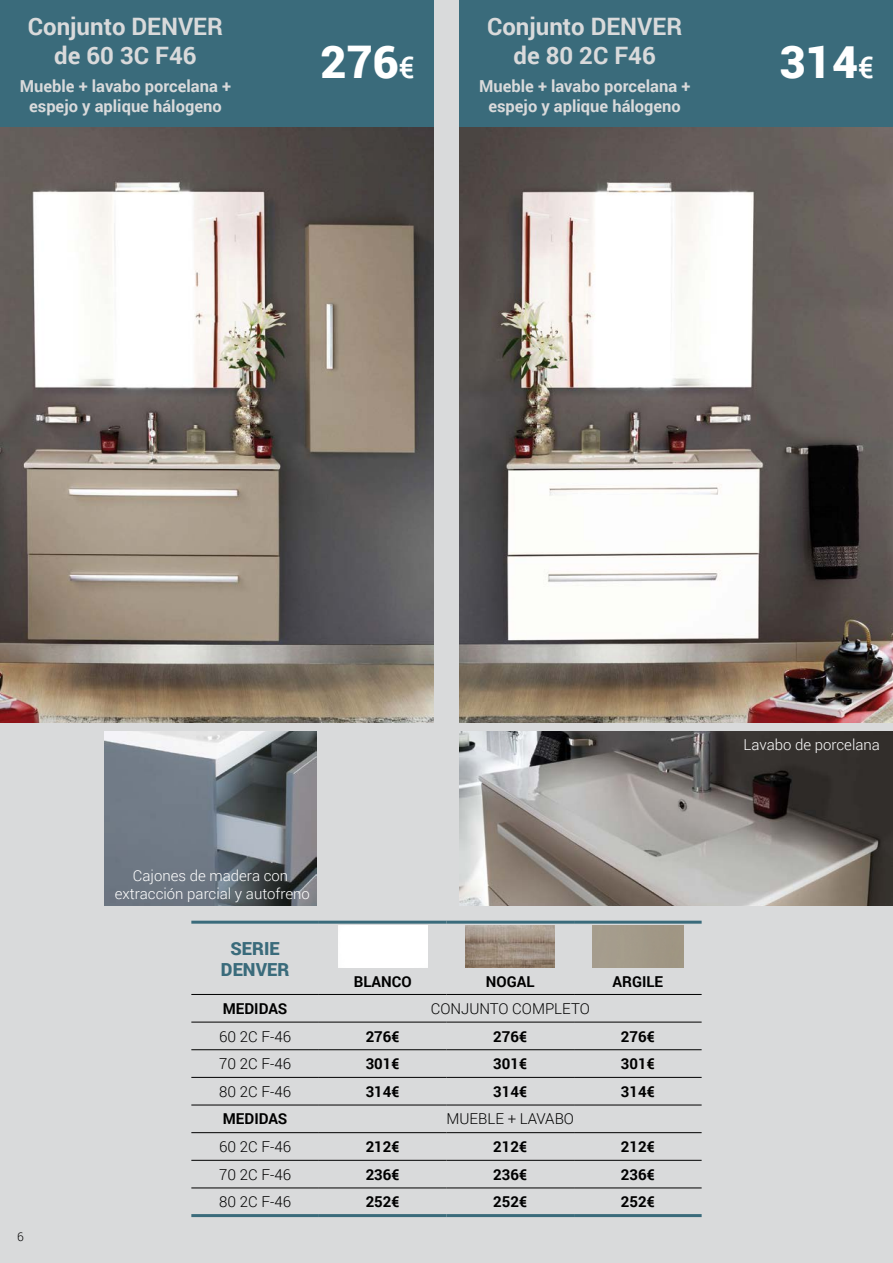
<style>
.page{position:relative;width:893px;height:1263px;background:#d9dadb}
.page>*{position:absolute;margin:0;border:0;box-sizing:border-box;transform-origin:0 0}
.t1{font:900 45px "Roboto";color:#fff}
.t2{font:700 24px/28.8px "Roboto";color:#d9dadb;text-align:center}
.t3{font:900 18px/21.6px "Roboto";color:#3a6b7b;text-align:center}
.t4{font:700 16.5px/19.8px "Roboto";color:#d9dadb;text-align:center}
.t5{font:700 15px "Roboto";color:#000}
.t6{font:300 15px "Roboto";color:#000}
.t7{font:300 15px/18px "Roboto";color:#fff;text-align:center}
.t8{font:300 12px "Roboto";color:#000}
.s1{font-weight:500;font-size:30px}
</style>
<div class="page">
<div style="left:0;top:0;width:434px;height:128px;background:#3a6b7b"></div>
<div style="left:459px;top:0;width:434px;height:128px;background:#3a6b7b"></div>
<img style="left:0;top:128px;width:434px;height:595px">
<img style="left:459px;top:128px;width:434px;height:595px">
<img style="left:459px;top:731px;width:434px;height:175px">
<svg style="left:191px;top:1021px;width:128px;height:167px"></svg>
<hr style="left:191px;top:921px;width:128px;height:3px;background:#3a6b7b">
<hr style="left:319px;top:921px;width:127px;height:3px;background:#3a6b7b">
<hr style="left:446px;top:921px;width:128px;height:3px;background:#3a6b7b">
<hr style="left:574px;top:921px;width:128px;height:3px;background:#3a6b7b">
<hr style="left:191px;top:994px;width:128px;height:1px;background:#000">
<hr style="left:319px;top:994px;width:127px;height:1px;background:#000">
<hr style="left:446px;top:994px;width:128px;height:1px;background:#000">
<hr style="left:574px;top:994px;width:128px;height:1px;background:#000">
<hr style="left:191px;top:1022px;width:128px;height:1px;background:#000">
<hr style="left:319px;top:1022px;width:127px;height:1px;background:#000">
<hr style="left:446px;top:1022px;width:128px;height:1px;background:#000">
<hr style="left:574px;top:1022px;width:128px;height:1px;background:#000">
<hr style="left:191px;top:1049px;width:128px;height:1px;background:#000">
<hr style="left:319px;top:1049px;width:127px;height:1px;background:#000">
<hr style="left:446px;top:1049px;width:128px;height:1px;background:#000">
<hr style="left:574px;top:1049px;width:128px;height:1px;background:#000">
<hr style="left:191px;top:1077px;width:128px;height:1px;background:#000">
<hr style="left:319px;top:1077px;width:127px;height:1px;background:#000">
<hr style="left:446px;top:1077px;width:128px;height:1px;background:#000">
<hr style="left:574px;top:1077px;width:128px;height:1px;background:#000">
<hr style="left:191px;top:1105px;width:128px;height:1px;background:#000">
<hr style="left:191px;top:1132px;width:128px;height:1px;background:#000">
<hr style="left:191px;top:1160px;width:128px;height:1px;background:#000">
<hr style="left:191px;top:1188px;width:128px;height:1px;background:#000">
<hr style="left:319px;top:1105px;width:127px;height:1px;background:#000">
<hr style="left:446px;top:1105px;width:128px;height:1px;background:#000">
<hr style="left:574px;top:1105px;width:128px;height:1px;background:#000">
<hr style="left:319px;top:1132px;width:127px;height:1px;background:#000">
<hr style="left:446px;top:1132px;width:128px;height:1px;background:#000">
<hr style="left:574px;top:1132px;width:128px;height:1px;background:#000">
<hr style="left:319px;top:1160px;width:127px;height:1px;background:#000">
<hr style="left:446px;top:1160px;width:128px;height:1px;background:#000">
<hr style="left:574px;top:1160px;width:128px;height:1px;background:#000">
<hr style="left:319px;top:1188px;width:127px;height:1px;background:#000">
<hr style="left:446px;top:1188px;width:128px;height:1px;background:#000">
<hr style="left:574px;top:1188px;width:128px;height:1px;background:#000">
<hr style="left:319px;top:1214px;width:127px;height:3px;background:#3a6b7b">
<hr style="left:446px;top:1214px;width:128px;height:3px;background:#3a6b7b">
<hr style="left:574px;top:1214px;width:128px;height:3px;background:#3a6b7b">
<hr style="left:191px;top:1214px;width:128px;height:3px;background:#3a6b7b">
<div style="left:338px;top:925px;width:89px;height:42px;background:#fff"></div>
<img style="left:466px;top:925px;width:89px;height:42px">
<img style="left:104px;top:731px;width:213px;height:175px">
<h2 class="t2" style="left:28px;top:11px;width:197px">Conjunto DENVER de 60 3C F46</h2>
<p class="t4" style="left:20px;top:76px;width:213px">Mueble + lavabo porcelana + espejo y aplique hálogeno</p>
<h2 class="t2" style="left:487px;top:11px;width:197px">Conjunto DENVER de 80 2C F46</h2>
<p class="t4" style="left:479px;top:76px;width:213px">Mueble + lavabo porcelana + espejo y aplique hálogeno</p>
<h1 class="t1" style="left:321px;top:30px;width:96px">276<span class="s1">€</span></h1>
<h1 class="t1" style="left:780px;top:30px;width:96px">314<span class="s1">€</span></h1>
<p class="t7" style="left:115px;top:867px;width:197px">Cajones de madera con extracción parcial y autofreno</p>
<p class="t3" style="left:221px;top:937px;width:70px">SERIE<br>DENVER</p>
<p class="t5" style="left:354px;top:971px;width:59px">BLANCO</p>
<p class="t5" style="left:486px;top:971px;width:50px">NOGAL</p>
<p class="t5" style="left:612px;top:971px;width:52px">ARGILE</p>
<p class="t7" style="left:744px;top:736px;width:138px">Lavabo de porcelana</p>
<p class="t8" style="left:17px;top:1228px;width:8px">6</p>
<p class="t5" style="left:223px;top:998px;width:66px">MEDIDAS</p>
<p class="t6" style="left:431px;top:998px;width:160px">CONJUNTO COMPLETO</p>
<p class="t6" style="left:219px;top:1026px;width:73px">60 2C F-46</p>
<p class="t5" style="left:366px;top:1025px;width:36px">276€</p>
<p class="t5" style="left:493px;top:1025px;width:36px">276€</p>
<p class="t5" style="left:621px;top:1025px;width:36px">276€</p>
<p class="t6" style="left:219px;top:1053px;width:73px">70 2C F-46</p>
<p class="t5" style="left:366px;top:1053px;width:36px">301€</p>
<p class="t5" style="left:493px;top:1053px;width:36px">301€</p>
<p class="t5" style="left:621px;top:1053px;width:36px">301€</p>
<p class="t6" style="left:219px;top:1081px;width:73px">80 2C F-46</p>
<p class="t5" style="left:366px;top:1081px;width:36px">314€</p>
<p class="t5" style="left:493px;top:1081px;width:36px">314€</p>
<p class="t5" style="left:621px;top:1081px;width:36px">314€</p>
<p class="t5" style="left:223px;top:1108px;width:66px">MEDIDAS</p>
<p class="t6" style="left:446px;top:1109px;width:129px">MUEBLE + LAVABO</p>
<p class="t6" style="left:219px;top:1136px;width:73px">60 2C F-46</p>
<p class="t5" style="left:366px;top:1136px;width:36px">212€</p>
<p class="t5" style="left:493px;top:1136px;width:36px">212€</p>
<p class="t5" style="left:621px;top:1136px;width:36px">212€</p>
<p class="t6" style="left:219px;top:1164px;width:73px">70 2C F-46</p>
<p class="t5" style="left:366px;top:1164px;width:36px">236€</p>
<p class="t5" style="left:493px;top:1164px;width:36px">236€</p>
<p class="t5" style="left:621px;top:1164px;width:36px">236€</p>
<p class="t6" style="left:219px;top:1192px;width:73px">80 2C F-46</p>
<p class="t5" style="left:366px;top:1191px;width:36px">252€</p>
<p class="t5" style="left:493px;top:1191px;width:36px">252€</p>
<p class="t5" style="left:621px;top:1191px;width:36px">252€</p>
</div>
